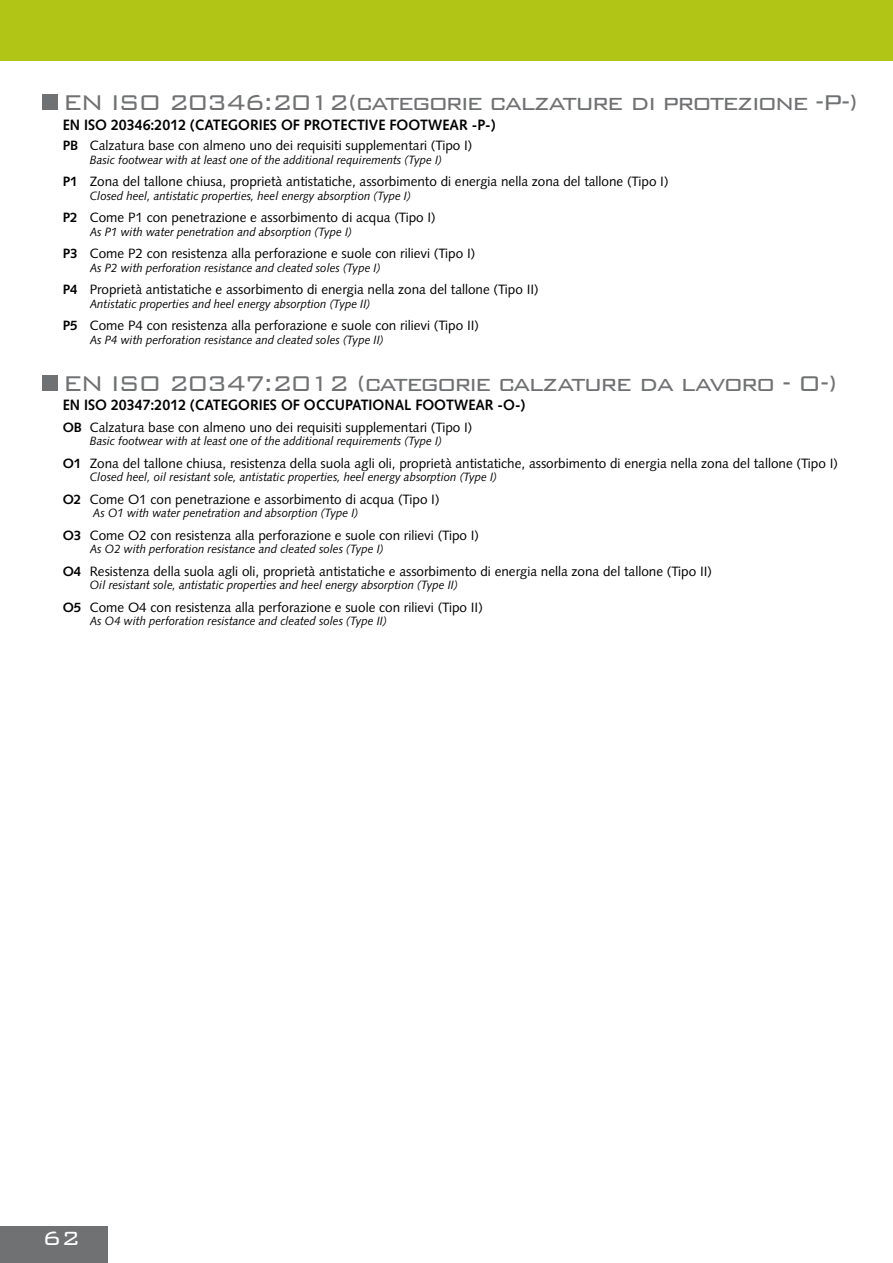
<style>
.page{position:relative;width:893px;height:1263px;background:#fff}
.page>*{position:absolute;margin:0;border:0;box-sizing:border-box;transform-origin:0 0}
.t1{font:300 28.5px "Bank Gothic BT";letter-spacing:-.07em;color:#707173}
.t2{font:300 25.5px "Bank Gothic BT";color:#fff}
.t3{font:700 15px "Syntax";color:#000;scale:.95 1}
.t4{font:13.5px "Syntax";color:#000}
.t5{font:italic 12px "Syntax";color:#000;scale:.95 1}
.s1{font-weight:700}
</style>
<div class="page">
<div style="left:0;top:1226px;width:108px;height:37px;background:#707173"></div>
<div style="left:0;top:0;width:893px;height:61px;background:#b0c515"></div>
<div style="left:43px;top:95px;width:15px;height:15px;background:#707173"></div>
<div style="left:43px;top:375px;width:15px;height:16px;background:#707173"></div>
<h1 class="t1" style="left:63px;top:87px;width:797px">EN ISO 20346:2012(categorie calzature di protezione -P-)</h1>
<p class="t3" style="left:63px;top:116px;width:457px">EN ISO 20346:2012 (CATEGORIES OF PROTECTIVE FOOTWEAR -P-)</p>
<p class="t4" style="left:63px;top:137px;width:411px"><span class="s1">PB</span> Calzatura base con almeno uno dei requisiti supplementari (Tipo I)</p>
<p class="t5" style="left:90px;top:152px;width:372px">Basic footwear with at least one of the additional requirements (Type I)</p>
<p class="t4" style="left:63px;top:173px;width:607px"><span class="s1">P1</span> Zona del tallone chiusa, proprietà antistatiche, assorbimento di energia nella zona del tallone (Tipo I)</p>
<p class="t5" style="left:90px;top:188px;width:340px">Closed heel, antistatic properties, heel energy absorption (Type I)</p>
<p class="t4" style="left:63px;top:209px;width:375px"><span class="s1">P2</span> Come P1 con penetrazione e assorbimento di acqua (Tipo I)</p>
<p class="t5" style="left:90px;top:224px;width:278px">As P1 with water penetration and absorption (Type I)</p>
<p class="t4" style="left:63px;top:245px;width:414px"><span class="s1">P3</span> Come P2 con resistenza alla perforazione e suole con rilievi (Tipo I)</p>
<p class="t5" style="left:90px;top:260px;width:308px">As P2 with perforation resistance and cleated soles (Type I)</p>
<p class="t4" style="left:63px;top:281px;width:477px"><span class="s1">P4</span> Proprietà antistatiche e assorbimento di energia nella zona del tallone (Tipo II)</p>
<p class="t5" style="left:90px;top:296px;width:297px">Antistatic properties and heel energy absorption (Type II)</p>
<p class="t4" style="left:63px;top:317px;width:418px"><span class="s1">P5</span> Come P4 con resistenza alla perforazione e suole con rilievi (Tipo II)</p>
<p class="t5" style="left:90px;top:332px;width:311px">As P4 with perforation resistance and cleated soles (Type II)</p>
<h1 class="t1" style="left:63px;top:368px;width:776px">EN ISO 20347:2012 (categorie calzature da lavoro - O-)</h1>
<p class="t3" style="left:63px;top:397px;width:488px">EN ISO 20347:2012 (CATEGORIES OF OCCUPATIONAL FOOTWEAR -O-)</p>
<p class="t4" style="left:63px;top:419px;width:411px"><span class="s1">OB</span> Calzatura base con almeno uno dei requisiti supplementari (Tipo I)</p>
<p class="t5" style="left:90px;top:434px;width:372px">Basic footwear with at least one of the additional requirements (Type I)</p>
<p class="t4" style="left:63px;top:455px;width:777px"><span class="s1">O1</span> Zona del tallone chiusa, resistenza della suola agli oli, proprietà antistatiche, assorbimento di energia nella zona del tallone (Tipo I)</p>
<p class="t5" style="left:90px;top:470px;width:430px">Closed heel, oil resistant sole, antistatic properties, heel energy absorption (Type I)</p>
<p class="t4" style="left:63px;top:491px;width:378px"><span class="s1">O2</span> Come O1 con penetrazione e assorbimento di acqua (Tipo I)</p>
<p class="t5" style="left:93px;top:506px;width:281px">As O1 with water penetration and absorption (Type I)</p>
<p class="t4" style="left:63px;top:527px;width:418px"><span class="s1">O3</span> Come O2 con resistenza alla perforazione e suole con rilievi (Tipo I)</p>
<p class="t5" style="left:90px;top:542px;width:311px">As O2 with perforation resistance and cleated soles (Type I)</p>
<p class="t4" style="left:63px;top:563px;width:651px"><span class="s1">O4</span> Resistenza della suola agli oli, proprietà antistatiche e assorbimento di energia nella zona del tallone (Tipo II)</p>
<p class="t5" style="left:90px;top:578px;width:389px">Oil resistant sole, antistatic properties and heel energy absorption (Type II)</p>
<p class="t4" style="left:63px;top:599px;width:422px"><span class="s1">O5</span> Come O4 con resistenza alla perforazione e suole con rilievi (Tipo II)</p>
<p class="t5" style="left:90px;top:614px;width:314px">As O4 with perforation resistance and cleated soles (Type II)</p>
<h2 class="t2" style="left:43px;top:1225px;width:39px">62</h2>
</div>
